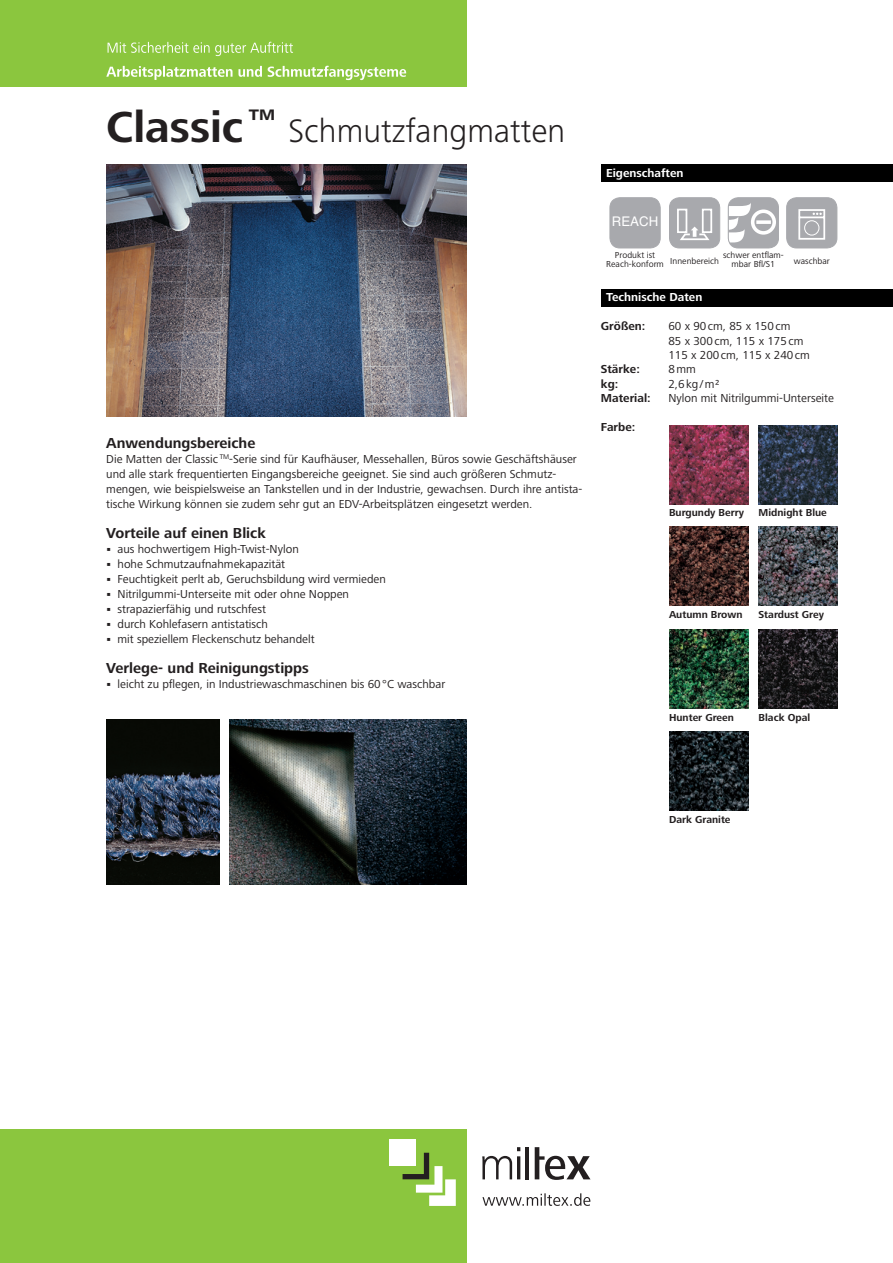
<style>
.page{position:relative;width:893px;height:1263px;background:#fff}
.page>*{position:absolute;margin:0;border:0;box-sizing:border-box;transform-origin:0 0}
.t1{font:300 33.75px "Frutiger Next LT";color:#231f20}
.t2{font:700 15px "Frutiger Next LT";color:#231f20}
.t3{font:13.35px "Helvetica";color:#fff}
.t4{font:12px/15px "Frutiger Next LT";color:#231f20}
.t5{font:700 12px "Frutiger Next LT";color:#231f20}
.t6{font:700 12px "Frutiger Next LT";color:#fff}
.t7{font:700 10.5px "Frutiger Next LT";color:#231f20}
.t8{font:9px/9px "Frutiger Next LT";color:#231f20;text-align:center}
.s1{font-weight:700;font-size:45px}
</style>
<div class="page">
<div style="left:0;top:0;width:467px;height:87px;background:#8bc63e"></div>
<div style="left:0;top:1129px;width:467px;height:134px;background:#8bc63e"></div>
<svg style="left:482px;top:1147px;width:38px;height:32px"></svg>
<hr style="left:526px;top:1147px;width:3px;height:32px;background:#231f20">
<svg style="left:535px;top:1147px;width:55px;height:33px"></svg>
<div style="left:389px;top:1139px;width:27px;height:27px;background:#fff"></div>
<svg style="left:403px;top:1153px;width:53px;height:53px"></svg>
<svg style="left:108px;top:42px;width:185px;height:14px"></svg>
<svg style="left:106px;top:66px;width:300px;height:14px"></svg>
<svg style="left:482px;top:1193px;width:108px;height:13px"></svg>
<img style="left:106px;top:164px;width:361px;height:253px">
<img style="left:230px;top:720px;width:237px;height:164px">
<img style="left:106px;top:720px;width:113px;height:164px">
<div style="left:601px;top:164px;width:292px;height:18px;background:#000"></div>
<div style="left:728px;top:198px;width:50px;height:50px;background:#a8a9ad;border-radius:10px"></div>
<svg style="left:728px;top:202px;width:49px;height:40px"></svg>
<div style="left:728px;top:197px;width:51px;height:51px;border:1px solid #a8a9ad;border-radius:10px"></div>
<div style="left:669px;top:198px;width:51px;height:50px;background:#a8a9ad;border-radius:10px"></div>
<div style="left:669px;top:197px;width:51px;height:51px;border:1px solid #a8a9ad;border-radius:10px"></div>
<svg style="left:677px;top:208px;width:36px;height:33px"></svg>
<div style="left:787px;top:198px;width:50px;height:50px;background:#a8a9ad;border-radius:10px"></div>
<div style="left:786px;top:197px;width:51px;height:51px;border:1px solid #a8a9ad;border-radius:10px"></div>
<svg style="left:798px;top:209px;width:28px;height:31px"></svg>
<div style="left:610px;top:198px;width:50px;height:50px;background:#a8a9ad;border-radius:10px"></div>
<div style="left:609px;top:197px;width:52px;height:51px;border:1px solid #a8a9ad;border-radius:10px"></div>
<div style="left:601px;top:289px;width:292px;height:17px;background:#000"></div>
<img style="left:669px;top:425px;width:79px;height:79px">
<img style="left:759px;top:425px;width:79px;height:79px">
<img style="left:669px;top:526px;width:79px;height:80px">
<img style="left:759px;top:526px;width:79px;height:80px">
<img style="left:669px;top:629px;width:79px;height:79px">
<img style="left:759px;top:629px;width:79px;height:79px">
<img style="left:669px;top:732px;width:79px;height:79px">
<h1 class="t1" style="left:106px;top:112px;width:461px"><span class="s1">Classic</span> <sup>™</sup> Schmutzfangmatten</h1>
<p class="t2" style="left:106px;top:434px;width:151px">Anwendungsbereiche</p>
<p class="t4" style="left:106px;top:451px;width:478px">Die Matten der Classic <sup>TM</sup>-Serie sind für Kaufhäuser, Messehallen, Büros sowie Geschäftshäuser und alle stark frequentierten Eingangsbereiche geeignet. Sie sind auch größeren Schmutz&shy;mengen, wie beispielsweise an Tankstellen und in der Industrie, gewachsen. Durch ihre antista&shy;tische Wirkung können sie zudem sehr gut an EDV-Arbeitsplätzen eingesetzt werden.</p>
<p class="t2" style="left:106px;top:524px;width:161px">Vorteile auf einen Blick</p>
<p class="t4" style="left:118px;top:541px;width:270px">aus hochwertigem High-Twist-Nylon<br>hohe Schmutzaufnahmekapazität<br>Feuchtigkeit perlt ab, Geruchsbildung wird vermieden Nitrilgummi-Unterseite mit oder ohne Noppen strapazierfähig und rutschfest<br>durch Kohlefasern antistatisch<br>mit speziellem Fleckenschutz behandelt</p>
<p class="t2" style="left:106px;top:659px;width:204px">Verlege- und Reinigungstipps</p>
<p class="t4" style="left:118px;top:676px;width:329px">leicht zu pflegen, in Industriewaschmaschinen bis 60 °C waschbar</p>
<p class="t6" style="left:606px;top:166px;width:79px">Eigenschaften</p>
<p class="t3" style="left:612px;top:212px;width:48px">REACH</p>
<p class="t8" style="left:606px;top:251px;width:59px">Produkt ist<br>Reach-konform</p>
<p class="t6" style="left:606px;top:291px;width:98px">Technische Daten</p>
<p class="t5" style="left:601px;top:319px;width:46px">Größen:</p>
<p class="t4" style="left:668px;top:319px;width:143px;line-height:14.4px">60 x 90 cm, 85 x 150 cm<br>85 x 300 cm, 115 x 175 cm<br>115 x 200 cm, 115 x 240 cm</p>
<p class="t5" style="left:601px;top:363px;width:40px">Stärke:</p>
<p class="t4" style="left:668px;top:362px;width:29px">8 mm</p>
<p class="t5" style="left:601px;top:377px;width:19px">kg:</p>
<p class="t4" style="left:668px;top:376px;width:53px">2,6 kg / m²</p>
<p class="t5" style="left:601px;top:391px;width:51px">Material:</p>
<p class="t4" style="left:668px;top:391px;width:167px">Nylon mit Nitrilgummi-Unterseite</p>
<p class="t5" style="left:601px;top:420px;width:36px">Farbe:</p>
<p class="t8" style="left:723px;top:251px;width:62px">schwer entflam&shy;mbar Bfl/S1</p>
<p class="t8" style="left:670px;top:257px;width:50px">Innenbereich</p>
<p class="t8" style="left:794px;top:257px;width:37px">waschbar</p>
<p class="t7" style="left:669px;top:507px;width:77px">Burgundy Berry</p>
<p class="t7" style="left:759px;top:507px;width:70px">Midnight Blue</p>
<p class="t7" style="left:669px;top:609px;width:75px">Autumn Brown</p>
<p class="t7" style="left:759px;top:609px;width:67px">Stardust Grey</p>
<p class="t7" style="left:669px;top:711px;width:66px">Hunter Green</p>
<p class="t7" style="left:759px;top:711px;width:53px">Black Opal</p>
<p class="t7" style="left:669px;top:814px;width:63px">Dark Granite</p>
</div>
